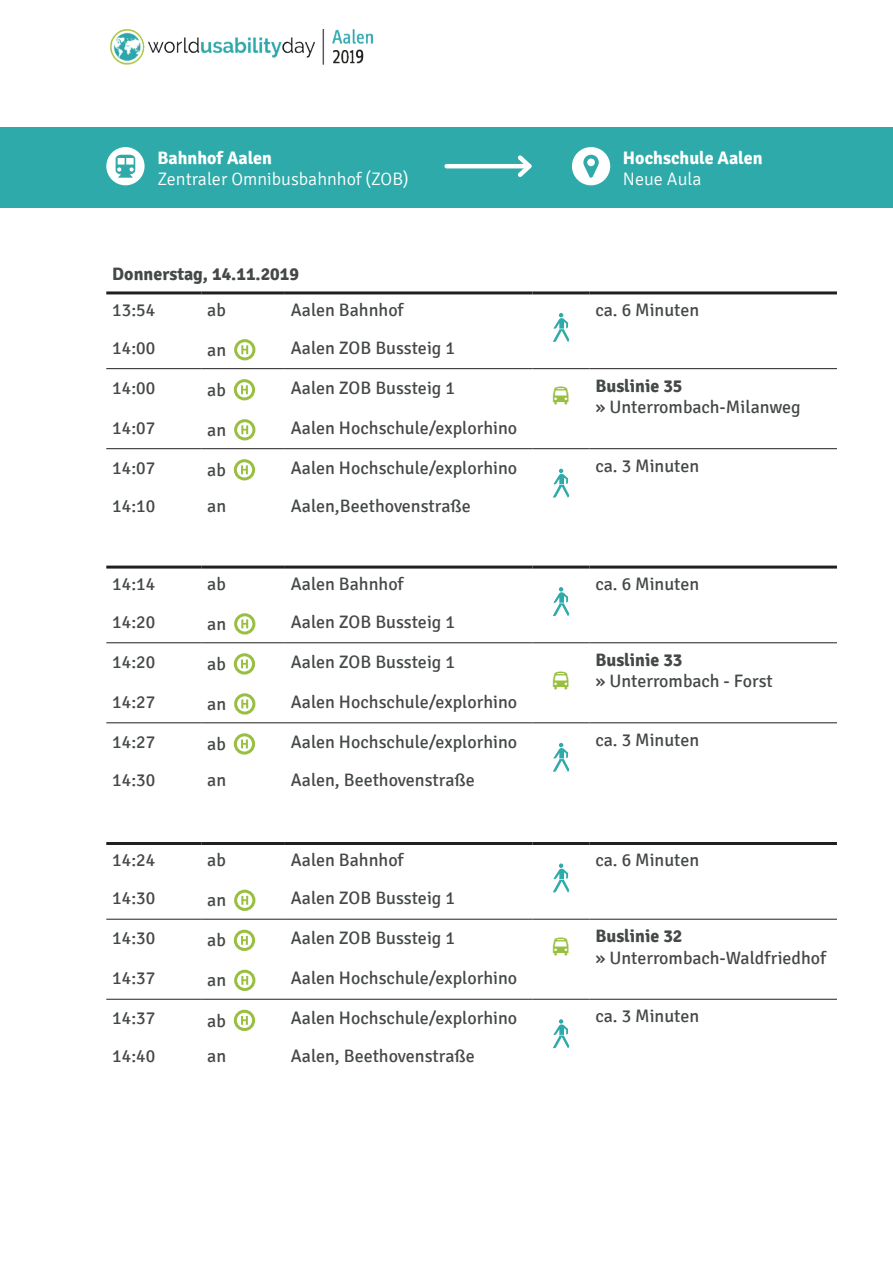
<style>
.page{position:relative;width:893px;height:1263px;background:#fff}
.page>*{position:absolute;margin:0;border:0;box-sizing:border-box;transform-origin:0 0}
.t1{font:18px "Signika";color:#454848}
.t2{font:700 18px "Signika";color:#454848}
.t3{font:300 18px "Signika";color:#fff}
.t4{font:700 18px "Signika";color:#fff}
</style>
<div class="page">
<img style="left:111px;top:30px;width:262px;height:34px">
<hr style="left:106px;top:368px;width:95px;height:1px;background:#221f1f">
<hr style="left:201px;top:368px;width:84px;height:1px;background:#221f1f">
<hr style="left:285px;top:368px;width:247px;height:1px;background:#221f1f">
<hr style="left:532px;top:368px;width:57px;height:1px;background:#221f1f">
<hr style="left:589px;top:368px;width:248px;height:1px;background:#221f1f">
<hr style="left:106px;top:448px;width:95px;height:1px;background:#221f1f">
<hr style="left:201px;top:448px;width:84px;height:1px;background:#221f1f">
<hr style="left:285px;top:448px;width:247px;height:1px;background:#221f1f">
<hr style="left:532px;top:448px;width:57px;height:1px;background:#221f1f">
<hr style="left:589px;top:448px;width:248px;height:1px;background:#221f1f">
<hr style="left:106px;top:291px;width:95px;height:3px;background:#221f1f">
<hr style="left:201px;top:291px;width:84px;height:3px;background:#221f1f">
<hr style="left:285px;top:291px;width:247px;height:3px;background:#221f1f">
<hr style="left:532px;top:291px;width:57px;height:3px;background:#221f1f">
<hr style="left:589px;top:291px;width:248px;height:3px;background:#221f1f">
<svg style="left:553px;top:313px;width:16px;height:29px"></svg>
<div style="left:234px;top:339px;width:21px;height:21px;border:3px solid #98bf41;border-radius:50%"></div>
<svg style="left:241px;top:345px;width:7px;height:9px"></svg>
<div style="left:234px;top:379px;width:21px;height:21px;border:3px solid #98bf41;border-radius:50%"></div>
<svg style="left:241px;top:385px;width:7px;height:9px"></svg>
<div style="left:234px;top:419px;width:21px;height:21px;border:3px solid #98bf41;border-radius:50%"></div>
<svg style="left:241px;top:425px;width:7px;height:9px"></svg>
<div style="left:234px;top:459px;width:21px;height:21px;border:3px solid #98bf41;border-radius:50%"></div>
<svg style="left:241px;top:465px;width:7px;height:9px"></svg>
<svg style="left:553px;top:469px;width:16px;height:29px"></svg>
<hr style="left:532px;top:999px;width:57px;height:1px;background:#221f1f">
<hr style="left:589px;top:999px;width:248px;height:1px;background:#221f1f">
<hr style="left:106px;top:999px;width:95px;height:1px;background:#221f1f">
<hr style="left:201px;top:999px;width:84px;height:1px;background:#221f1f">
<hr style="left:285px;top:999px;width:247px;height:1px;background:#221f1f">
<hr style="left:532px;top:919px;width:57px;height:1px;background:#221f1f">
<hr style="left:589px;top:919px;width:248px;height:1px;background:#221f1f">
<hr style="left:106px;top:919px;width:95px;height:1px;background:#221f1f">
<hr style="left:201px;top:919px;width:84px;height:1px;background:#221f1f">
<hr style="left:285px;top:919px;width:247px;height:1px;background:#221f1f">
<hr style="left:106px;top:842px;width:95px;height:3px;background:#221f1f">
<hr style="left:201px;top:842px;width:84px;height:3px;background:#221f1f">
<hr style="left:285px;top:842px;width:247px;height:3px;background:#221f1f">
<hr style="left:532px;top:842px;width:57px;height:3px;background:#221f1f">
<hr style="left:589px;top:842px;width:248px;height:3px;background:#221f1f">
<svg style="left:553px;top:863px;width:16px;height:29px"></svg>
<div style="left:234px;top:890px;width:21px;height:21px;border:3px solid #98bf41;border-radius:50%"></div>
<svg style="left:241px;top:896px;width:7px;height:9px"></svg>
<div style="left:234px;top:930px;width:21px;height:21px;border:3px solid #98bf41;border-radius:50%"></div>
<svg style="left:241px;top:936px;width:7px;height:9px"></svg>
<div style="left:234px;top:970px;width:21px;height:21px;border:3px solid #98bf41;border-radius:50%"></div>
<svg style="left:241px;top:976px;width:7px;height:9px"></svg>
<div style="left:234px;top:1010px;width:21px;height:21px;border:3px solid #98bf41;border-radius:50%"></div>
<svg style="left:241px;top:1016px;width:7px;height:9px"></svg>
<svg style="left:553px;top:1019px;width:16px;height:29px"></svg>
<hr style="left:532px;top:642px;width:57px;height:1px;background:#221f1f">
<hr style="left:589px;top:642px;width:248px;height:1px;background:#221f1f">
<hr style="left:106px;top:642px;width:95px;height:1px;background:#221f1f">
<hr style="left:201px;top:642px;width:84px;height:1px;background:#221f1f">
<hr style="left:285px;top:642px;width:247px;height:1px;background:#221f1f">
<hr style="left:532px;top:722px;width:57px;height:1px;background:#221f1f">
<hr style="left:589px;top:722px;width:248px;height:1px;background:#221f1f">
<hr style="left:106px;top:722px;width:95px;height:1px;background:#221f1f">
<hr style="left:201px;top:722px;width:84px;height:1px;background:#221f1f">
<hr style="left:285px;top:722px;width:247px;height:1px;background:#221f1f">
<hr style="left:106px;top:566px;width:95px;height:3px;background:#221f1f">
<hr style="left:201px;top:566px;width:84px;height:3px;background:#221f1f">
<hr style="left:285px;top:566px;width:247px;height:3px;background:#221f1f">
<hr style="left:532px;top:566px;width:57px;height:3px;background:#221f1f">
<hr style="left:589px;top:566px;width:248px;height:3px;background:#221f1f">
<svg style="left:553px;top:587px;width:16px;height:29px"></svg>
<div style="left:234px;top:613px;width:21px;height:21px;border:3px solid #98bf41;border-radius:50%"></div>
<svg style="left:241px;top:619px;width:7px;height:9px"></svg>
<div style="left:234px;top:653px;width:21px;height:21px;border:3px solid #98bf41;border-radius:50%"></div>
<svg style="left:241px;top:659px;width:7px;height:9px"></svg>
<div style="left:234px;top:693px;width:21px;height:21px;border:3px solid #98bf41;border-radius:50%"></div>
<svg style="left:241px;top:699px;width:7px;height:9px"></svg>
<div style="left:234px;top:733px;width:21px;height:21px;border:3px solid #98bf41;border-radius:50%"></div>
<svg style="left:241px;top:739px;width:7px;height:9px"></svg>
<svg style="left:553px;top:743px;width:16px;height:29px"></svg>
<div style="left:0;top:128px;width:893px;height:80px;background:#2eaaaa"></div>
<hr style="left:447px;top:164px;width:82px;height:4px;background:#fff">
<svg style="left:514px;top:155px;width:18px;height:22px"></svg>
<div style="left:573px;top:149px;width:36px;height:35px;background:#fff;border-radius:50%"></div>
<div style="left:572px;top:147px;width:38px;height:38px;border:3px solid #fff;border-radius:50%"></div>
<svg style="left:583px;top:155px;width:16px;height:23px"></svg>
<div style="left:108px;top:149px;width:35px;height:35px;background:#fff;border-radius:50%"></div>
<div style="left:106px;top:147px;width:39px;height:38px;border:3px solid #fff;border-radius:50%"></div>
<svg style="left:116px;top:155px;width:19px;height:23px"></svg>
<p class="t4" style="left:158px;top:151px;width:116px">Bahnhof Aalen</p>
<p class="t3" style="left:158px;top:171px;width:253px">Zentraler Omnibusbahnhof (ZOB)</p>
<p class="t4" style="left:623px;top:151px;width:141px">Hochschule Aalen</p>
<p class="t3" style="left:623px;top:171px;width:80px">Neue Aula</p>
<p class="t2" style="left:112px;top:267px;width:188px">Donnerstag, 14.11.2019</p>
<p class="t1" style="left:112px;top:302px;width:45px">13:54</p>
<p class="t1" style="left:207px;top:302px;width:20px">ab</p>
<p class="t1" style="left:291px;top:302px;width:114px">Aalen Bahnhof</p>
<p class="t1" style="left:595px;top:302px;width:105px">ca. 6 Minuten</p>
<p class="t1" style="left:112px;top:340px;width:45px">14:00</p>
<p class="t1" style="left:207px;top:342px;width:20px">an</p>
<p class="t1" style="left:291px;top:340px;width:165px">Aalen ZOB Bussteig 1</p>
<p class="t1" style="left:112px;top:380px;width:45px">14:00</p>
<p class="t1" style="left:207px;top:382px;width:20px">ab</p>
<p class="t1" style="left:291px;top:380px;width:165px">Aalen ZOB Bussteig 1</p>
<p class="t2" style="left:595px;top:378px;width:89px">Buslinie 35</p>
<p class="t1" style="left:595px;top:399px;width:207px">» Unterrombach-Milanweg</p>
<p class="t1" style="left:112px;top:420px;width:45px">14:07</p>
<p class="t1" style="left:207px;top:422px;width:20px">an</p>
<p class="t1" style="left:291px;top:420px;width:228px">Aalen Hochschule/explorhino</p>
<p class="t1" style="left:112px;top:460px;width:45px">14:07</p>
<p class="t1" style="left:207px;top:462px;width:20px">ab</p>
<p class="t1" style="left:291px;top:460px;width:228px">Aalen Hochschule/explorhino</p>
<p class="t1" style="left:595px;top:458px;width:105px">ca. 3 Minuten</p>
<p class="t1" style="left:112px;top:498px;width:45px">14:10</p>
<p class="t1" style="left:207px;top:498px;width:20px">an</p>
<p class="t1" style="left:291px;top:498px;width:181px">Aalen,Beethovenstraße</p>
<p class="t1" style="left:112px;top:576px;width:45px">14:14</p>
<p class="t1" style="left:207px;top:576px;width:20px">ab</p>
<p class="t1" style="left:291px;top:576px;width:114px">Aalen Bahnhof</p>
<p class="t1" style="left:595px;top:576px;width:105px">ca. 6 Minuten</p>
<p class="t1" style="left:112px;top:614px;width:45px">14:20</p>
<p class="t1" style="left:207px;top:616px;width:20px">an</p>
<p class="t1" style="left:291px;top:614px;width:165px">Aalen ZOB Bussteig 1</p>
<p class="t1" style="left:112px;top:654px;width:45px">14:20</p>
<p class="t1" style="left:207px;top:656px;width:20px">ab</p>
<p class="t1" style="left:291px;top:654px;width:165px">Aalen ZOB Bussteig 1</p>
<p class="t2" style="left:595px;top:652px;width:89px">Buslinie 33</p>
<p class="t1" style="left:595px;top:674px;width:179px">» Unterrombach - Forst</p>
<p class="t1" style="left:112px;top:694px;width:45px">14:27</p>
<p class="t1" style="left:207px;top:696px;width:20px">an</p>
<p class="t1" style="left:291px;top:694px;width:228px">Aalen Hochschule/explorhino</p>
<p class="t1" style="left:112px;top:734px;width:45px">14:27</p>
<p class="t1" style="left:207px;top:736px;width:20px">ab</p>
<p class="t1" style="left:291px;top:734px;width:228px">Aalen Hochschule/explorhino</p>
<p class="t1" style="left:595px;top:732px;width:105px">ca. 3 Minuten</p>
<p class="t1" style="left:112px;top:772px;width:45px">14:30</p>
<p class="t1" style="left:207px;top:772px;width:20px">an</p>
<p class="t1" style="left:291px;top:772px;width:185px">Aalen, Beethovenstraße</p>
<p class="t1" style="left:112px;top:853px;width:45px">14:24</p>
<p class="t1" style="left:207px;top:853px;width:20px">ab</p>
<p class="t1" style="left:291px;top:853px;width:114px">Aalen Bahnhof</p>
<p class="t1" style="left:595px;top:853px;width:105px">ca. 6 Minuten</p>
<p class="t1" style="left:112px;top:890px;width:45px">14:30</p>
<p class="t1" style="left:207px;top:893px;width:20px">an</p>
<p class="t1" style="left:291px;top:890px;width:165px">Aalen ZOB Bussteig 1</p>
<p class="t1" style="left:112px;top:930px;width:45px">14:30</p>
<p class="t1" style="left:207px;top:933px;width:20px">ab</p>
<p class="t1" style="left:291px;top:930px;width:165px">Aalen ZOB Bussteig 1</p>
<p class="t2" style="left:595px;top:929px;width:89px">Buslinie 32</p>
<p class="t1" style="left:595px;top:950px;width:232px">» Unterrombach-Waldfriedhof</p>
<p class="t1" style="left:112px;top:970px;width:45px">14:37</p>
<p class="t1" style="left:207px;top:973px;width:20px">an</p>
<p class="t1" style="left:291px;top:970px;width:228px">Aalen Hochschule/explorhino</p>
<p class="t1" style="left:112px;top:1011px;width:45px">14:37</p>
<p class="t1" style="left:207px;top:1013px;width:20px">ab</p>
<p class="t1" style="left:291px;top:1011px;width:228px">Aalen Hochschule/explorhino</p>
<p class="t1" style="left:595px;top:1008px;width:105px">ca. 3 Minuten</p>
<p class="t1" style="left:112px;top:1048px;width:45px">14:40</p>
<p class="t1" style="left:207px;top:1048px;width:20px">an</p>
<p class="t1" style="left:291px;top:1048px;width:185px">Aalen, Beethovenstraße</p>
</div>
